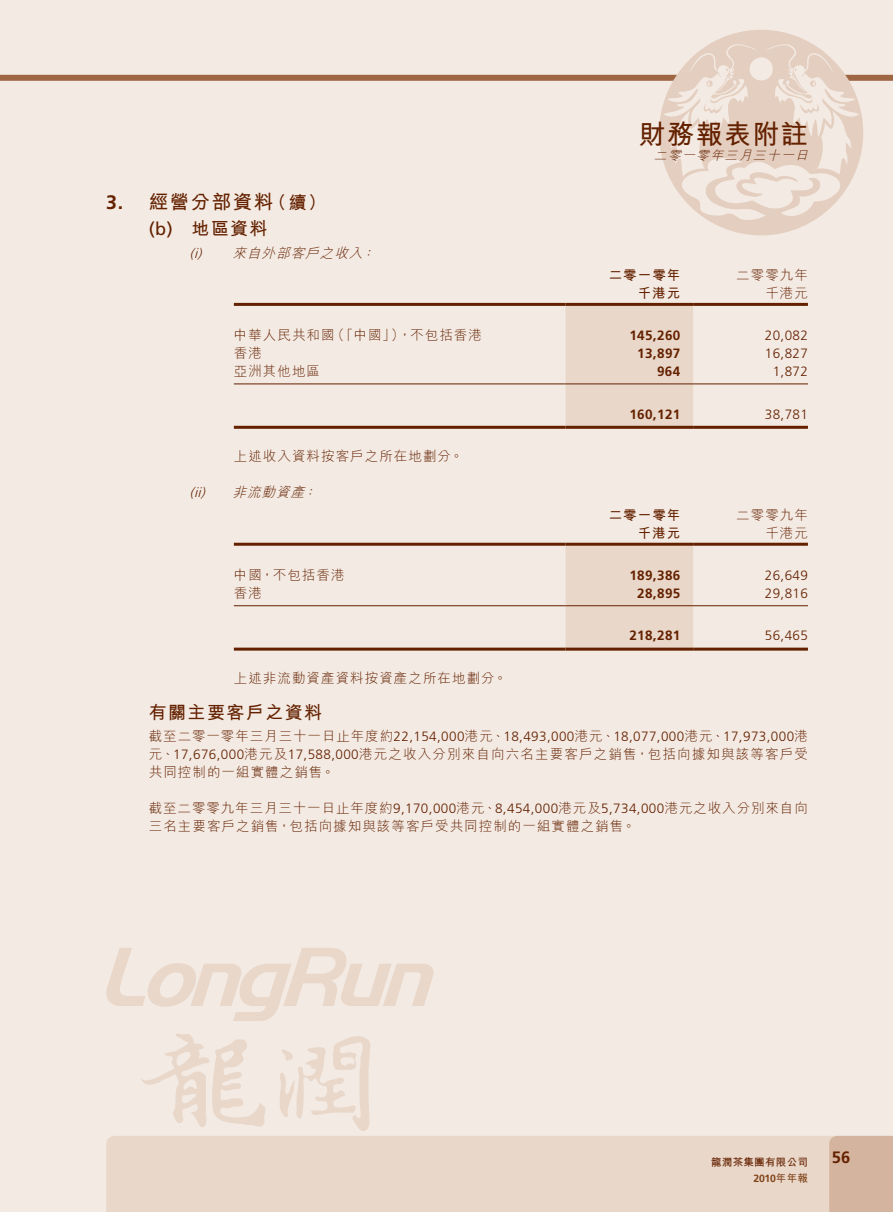
<style>
.page{position:relative;width:893px;height:1212px;background:#f3eae3}
.page>*{position:absolute;margin:0;border:0;box-sizing:border-box;transform-origin:0 0}
.t1{font:700 27px "M Hei HK";letter-spacing:.055em;color:#642100}
.Heading_1{font:700 19.5px "M Hei HK";letter-spacing:.08em;color:#642100}
.Heading_1-2{font:700 19.5px "Frutiger LT Std";color:#642100}
.Heading_2{font:700 18px "M Hei HK";letter-spacing:.08em;color:#642100}
.Heading_1-3{font:700 18px "M Hei HK";color:#642100}
.Heading_2-2{font:18px "Frutiger LT Std";color:#642100}
.t2{font:700 16.5px "Frutiger LT Std";color:#642100}
.Body_Text{font:300 13.5px/18px "M Hei HK";letter-spacing:.08em;color:#642100;text-align:justify}
.Body_Text-2{font:700 13.5px "Frutiger LT Std";letter-spacing:.03em;color:#642100}
.Body_Text-3{font:300 13.5px "Frutiger LT Std";letter-spacing:.03em;color:#642100}
.Heading_3{font:italic 300 13.5px "M Hei HK";color:#642100}
.Body_Text-4{font:700 13.5px "M Hei HK";letter-spacing:.08em;color:#642100}
.Heading_3-2{font:italic 300 13.5px "Frutiger LT Std";color:#642100}
.t3{font:italic 300 12.75px "M Hei HK";color:#642100}
.t4{font:700 10.5px "M Hei HK";letter-spacing:.03em;color:#642100}
.t5{font:700 10.5px "Frutiger LT Std";color:#804218}
.s1{font-family:"Frutiger LT Std"}
.s2{font-family:"M Hei HK"}
</style>
<div class="page">
<div style="left:829px;top:75px;width:64px;height:6px;background:#9e6643"></div>
<div style="left:0;top:75px;width:689px;height:6px;background:#9e6643"></div>
<svg style="left:659px;top:30px;width:205px;height:205px"></svg>
<div style="left:106px;top:1136px;width:723px;height:76px;background:#e9d7c9"></div>
<div style="left:829px;top:1136px;width:64px;height:76px;background:#d5b49f"></div>
<svg style="left:280px;top:1036px;width:91px;height:95px"></svg>
<svg style="left:106px;top:948px;width:328px;height:73px"></svg>
<svg style="left:141px;top:1033px;width:124px;height:94px"></svg>
<div style="left:566px;top:306px;width:127px;height:120px;background:#e9d7c9"></div>
<hr style="left:234px;top:303px;width:332px;height:3px;background:#642100">
<hr style="left:566px;top:303px;width:127px;height:3px;background:#642100">
<hr style="left:693px;top:303px;width:115px;height:3px;background:#642100">
<hr style="left:234px;top:383px;width:332px;height:1px;background:#642100">
<hr style="left:566px;top:383px;width:127px;height:1px;background:#642100">
<hr style="left:693px;top:383px;width:115px;height:1px;background:#642100">
<hr style="left:234px;top:426px;width:332px;height:3px;background:#642100">
<hr style="left:566px;top:426px;width:127px;height:3px;background:#642100">
<hr style="left:693px;top:426px;width:115px;height:3px;background:#642100">
<div style="left:566px;top:546px;width:127px;height:102px;background:#e9d7c9"></div>
<hr style="left:234px;top:543px;width:332px;height:3px;background:#642100">
<hr style="left:566px;top:543px;width:127px;height:3px;background:#642100">
<hr style="left:693px;top:543px;width:115px;height:3px;background:#642100">
<hr style="left:234px;top:605px;width:332px;height:1px;background:#642100">
<hr style="left:566px;top:605px;width:127px;height:1px;background:#642100">
<hr style="left:693px;top:605px;width:115px;height:1px;background:#642100">
<hr style="left:234px;top:648px;width:332px;height:3px;background:#642100">
<hr style="left:566px;top:648px;width:127px;height:3px;background:#642100">
<hr style="left:693px;top:648px;width:115px;height:3px;background:#642100">
<p class="Heading_1-2" style="left:106px;top:191px;width:18px">3.</p>
<p class="Heading_1" style="left:149px;top:187px;width:126px">經營分部資料</p>
<p class="Heading_1-3" style="left:269px;top:189px;width:59px">（續(</p>
<p class="Heading_2-2" style="left:149px;top:218px;width:25px">b( )</p>
<p class="Heading_2" style="left:191px;top:216px;width:78px">地區資料</p>
<p class="Heading_3-2" style="left:190px;top:245px;width:17px">)i(</p>
<p class="Heading_3" style="left:232px;top:246px;width:135px">來自外部客戶之收入</p>
<p class="Heading_3" style="left:361px;top:246px;width:19px">：</p>
<p class="Body_Text" style="left:331px;top:326px;width:75px">（「中國」）</p>
<p class="Body_Text" style="left:234px;top:326px;width:102px">中華人民共和國</p>
<p class="Body_Text" style="left:234px;top:344px;width:30px">香港</p>
<p class="Body_Text" style="left:234px;top:362px;width:88px">亞洲其他地區</p>
<p class="Body_Text" style="left:398px;top:326px;width:85px">，不包括香港</p>
<p class="Heading_3-2" style="left:190px;top:485px;width:20px">)i i(</p>
<p class="Body_Text" style="left:234px;top:447px;width:231px">上述收入資料按客戶之所在地劃分。</p>
<p class="Heading_3" style="left:303px;top:485px;width:19px">：</p>
<p class="Heading_3" style="left:232px;top:485px;width:77px">非流動資產</p>
<p class="Body_Text" style="left:234px;top:566px;width:112px">中國，不包括香港</p>
<p class="Body_Text" style="left:234px;top:584px;width:30px">香港</p>
<h1 class="t1" style="left:639px;top:114px;width:171px">財務報表附註</h1>
<p class="t3" style="left:654px;top:149px;width:159px">二零一零年三月三十一日</p>
<p class="Body_Text-4" style="left:609px;top:265px;width:73px">二零一零年</p>
<p class="Body_Text" style="left:736px;top:266px;width:73px">二零零九年</p>
<p class="Body_Text-4" style="left:638px;top:283px;width:44px">千港元</p>
<p class="Body_Text" style="left:765px;top:284px;width:44px">千港元</p>
<p class="Body_Text-2" style="left:629px;top:328px;width:53px">145,260</p>
<p class="Body_Text-3" style="left:765px;top:328px;width:45px">20,082</p>
<p class="Body_Text-2" style="left:637px;top:346px;width:45px">13,897</p>
<p class="Body_Text-3" style="left:765px;top:346px;width:45px">16,827</p>
<p class="Body_Text-2" style="left:657px;top:364px;width:25px">964</p>
<p class="Body_Text-3" style="left:773px;top:364px;width:37px">1,872</p>
<p class="Body_Text-2" style="left:629px;top:406px;width:53px">160,121</p>
<p class="Body_Text-3" style="left:765px;top:406px;width:45px">38,781</p>
<p class="Body_Text-4" style="left:609px;top:505px;width:73px">二零一零年</p>
<p class="Body_Text" style="left:736px;top:505px;width:73px">二零零九年</p>
<p class="Body_Text-4" style="left:638px;top:523px;width:44px">千港元</p>
<p class="Body_Text" style="left:765px;top:523px;width:44px">千港元</p>
<p class="Body_Text-2" style="left:629px;top:567px;width:53px">189,386</p>
<p class="Body_Text-3" style="left:765px;top:568px;width:45px">26,649</p>
<p class="Body_Text-2" style="left:637px;top:585px;width:45px">28,895</p>
<p class="Body_Text-3" style="left:765px;top:586px;width:45px">29,816</p>
<p class="Body_Text-2" style="left:629px;top:628px;width:53px">218,281</p>
<p class="Body_Text-3" style="left:765px;top:628px;width:45px">56,465</p>
<p class="Body_Text" style="left:234px;top:669px;width:275px">上述非流動資產資料按資產之所在地劃分。</p>
<p class="Heading_2" style="left:149px;top:699px;width:175px">有關主要客戶之資料</p>
<p class="Body_Text" style="left:149px;top:727px;width:661px">截至二零一零年三月三十一日止年度約<span class="s1">22,154,000</span>港元、<span class="s1">18,493,000</span>港元、<span class="s1">18,077,000</span>港元、<span class="s1">17,973,000</span>港元、<span class="s1">17,676,000</span>港元及<span class="s1">17,588,000</span>港元之收入分別來自向六名主要客戶之銷售，包括向據知與該等客戶受共同控制的一組實體之銷售。</p>
<p class="Body_Text" style="left:149px;top:799px;width:660px">截至二零零九年三月三十一日止年度約<span class="s1">9,170,000</span>港元、<span class="s1">8,454,000</span>港元及<span class="s1">5,734,000</span>港元之收入分別來自向三名主要客戶之銷售，包括向據知與該等客戶受共同控制的一組實體之銷售。</p>
<p class="t4" style="left:711px;top:1154px;width:98px">龍潤茶集團有限公司</p>
<p class="t5" style="left:753px;top:1172px;width:56px">2010<span class="s2">年年報</span></p>
<p class="t2" style="left:832px;top:1148px;width:20px">56</p>
</div>
